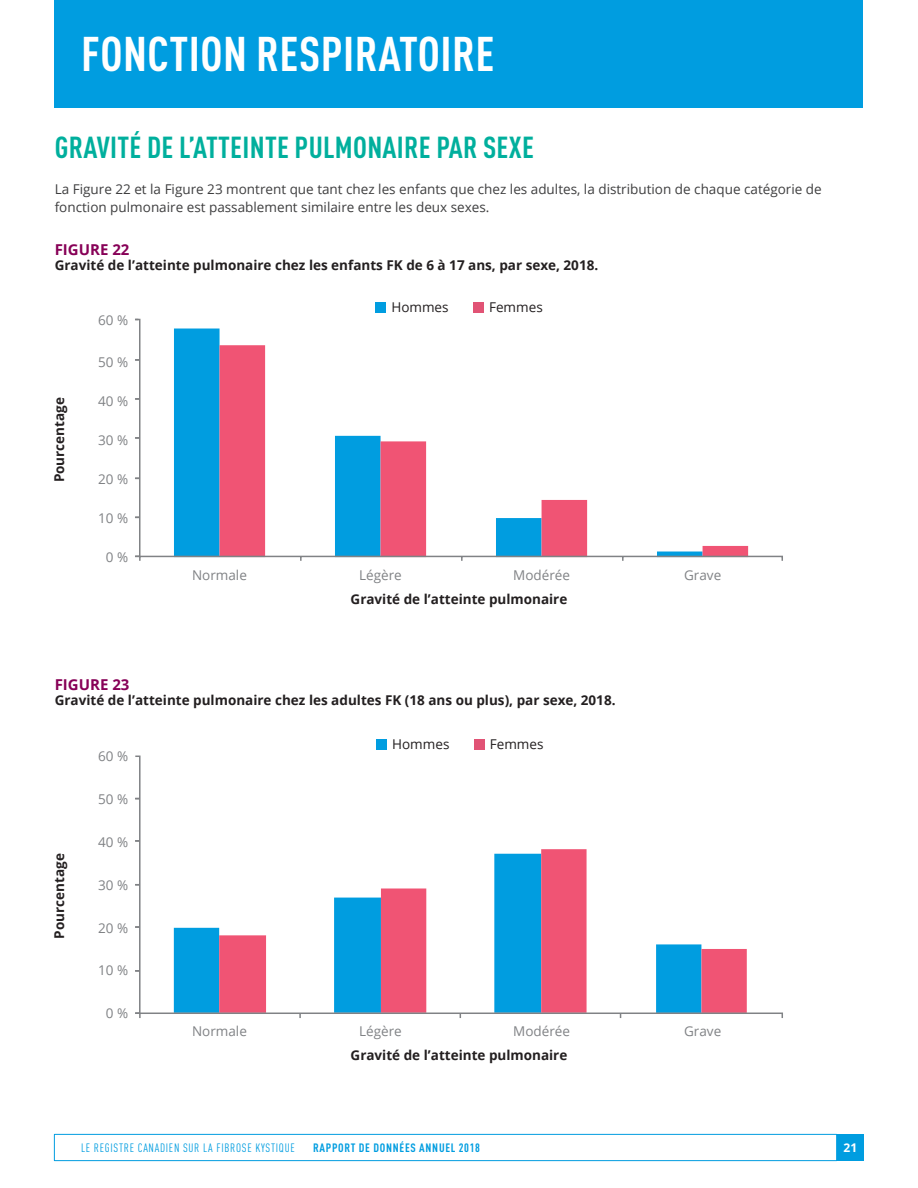
<style>
.page{position:relative;width:918px;height:1188px;background:#fff}
.page>*{position:absolute;margin:0;border:0;box-sizing:border-box;transform-origin:0 0}
.t1{font:700 condensed 48px "DINOT";letter-spacing:.01em;color:#fff}
.t2{font:700 condensed 30px "DINOT";letter-spacing:.01em;color:#00af9d}
.t3{font:700 15px "Open Sans";color:#870157}
.t4{font:700 13.5px "Open Sans";color:#231f20}
.t5{font:13.5px/18px "Open Sans";color:#3e3e3f}
.t6{font:13.5px "Open Sans";color:#808285}
.t7{font:13.5px "Open Sans";color:#231f20}
.t8{font:condensed 12px "DINOT";letter-spacing:.06em;color:#009de0}
.t9{font:700 condensed 12px "DINOT";letter-spacing:.06em;color:#009de0}
.t10{font:700 12px "Open Sans";color:#fff}
</style>
<div class="page">
<div style="left:55px;top:0;width:808px;height:108px;background:#009de0"></div>
<div style="left:837px;top:1134px;width:27px;height:27px;background:#009de0"></div>
<div style="left:54px;top:1134px;width:783px;height:27px;border:1px solid #009de0"></div>
<svg style="left:135px;top:318px;width:648px;height:243px"></svg>
<svg style="left:135px;top:755px;width:648px;height:263px"></svg>
<div style="left:375px;top:302px;width:11px;height:11px;background:#009de0"></div>
<div style="left:473px;top:302px;width:11px;height:11px;background:#e15375"></div>
<div style="left:376px;top:739px;width:11px;height:10px;background:#009de0"></div>
<div style="left:474px;top:739px;width:10px;height:10px;background:#e15375"></div>
<p class="t1" style="left:81px;top:25px;width:415px">FONCTION RESPIRATOIRE</p>
<p class="t2" style="left:55px;top:129px;width:481px">GRAVITÉ DE L’ATTEINTE PULMONAIRE PAR SEXE</p>
<p class="t5" style="left:55px;top:180px;width:769px">La Figure 22 et la Figure 23 montrent que tant chez les enfants que chez les adultes, la distribution de chaque catégorie de fonction pulmonaire est passablement similaire entre les deux sexes.</p>
<p class="t3" style="left:55px;top:239px;width:76px">FIGURE 22</p>
<p class="t4" style="left:55px;top:255px;width:545px">Gravité de l’atteinte pulmonaire chez les enfants FK de 6 à 17 ans, par sexe, 2018.</p>
<p class="t4" style="left:50px;top:482px;width:87px;rotate:-90deg">Pourcentage</p>
<p class="t6" style="left:98px;top:310px;width:32px">60 %</p>
<p class="t6" style="left:98px;top:352px;width:32px">50 %</p>
<p class="t6" style="left:98px;top:391px;width:32px">40 %</p>
<p class="t6" style="left:98px;top:430px;width:32px">30 %</p>
<p class="t6" style="left:98px;top:469px;width:32px">20 %</p>
<p class="t6" style="left:98px;top:508px;width:32px">10 %</p>
<p class="t6" style="left:106px;top:547px;width:24px">0 %</p>
<p class="t6" style="left:192px;top:566px;width:56px">Normale</p>
<p class="t7" style="left:391px;top:298px;width:59px">Hommes</p>
<p class="t7" style="left:489px;top:298px;width:55px">Femmes</p>
<p class="t6" style="left:359px;top:566px;width:44px">Légère</p>
<p class="t6" style="left:513px;top:566px;width:58px">Modérée</p>
<p class="t4" style="left:351px;top:590px;width:218px">Gravité de l’atteinte pulmonaire</p>
<p class="t3" style="left:55px;top:674px;width:76px">FIGURE 23</p>
<p class="t4" style="left:55px;top:691px;width:562px">Gravité de l’atteinte pulmonaire chez les adultes FK (18 ans ou plus), par sexe, 2018.</p>
<p class="t4" style="left:50px;top:939px;width:87px;rotate:-90deg">Pourcentage</p>
<p class="t6" style="left:98px;top:747px;width:32px">60 %</p>
<p class="t6" style="left:98px;top:790px;width:32px">50 %</p>
<p class="t6" style="left:98px;top:833px;width:32px">40 %</p>
<p class="t6" style="left:98px;top:876px;width:32px">30 %</p>
<p class="t6" style="left:98px;top:918px;width:32px">20 %</p>
<p class="t6" style="left:98px;top:961px;width:32px">10 %</p>
<p class="t6" style="left:106px;top:1004px;width:24px">0 %</p>
<p class="t6" style="left:192px;top:1022px;width:56px">Normale</p>
<p class="t7" style="left:392px;top:735px;width:59px">Hommes</p>
<p class="t7" style="left:490px;top:735px;width:55px">Femmes</p>
<p class="t6" style="left:359px;top:1022px;width:44px">Légère</p>
<p class="t6" style="left:513px;top:1022px;width:58px">Modérée</p>
<p class="t4" style="left:351px;top:1046px;width:218px">Gravité de l’atteinte pulmonaire</p>
<p class="t6" style="left:684px;top:566px;width:39px">Grave</p>
<p class="t6" style="left:684px;top:1022px;width:39px">Grave</p>
<p class="t8" style="left:81px;top:1141px;width:215px">LE REGISTRE CANADIEN SUR LA FIBROSE KYSTIQUE</p>
<p class="t9" style="left:313px;top:1141px;width:168px">RAPPORT DE DONNÉES ANNUEL 2018</p>
<p class="t10" style="left:844px;top:1139px;width:15px">21</p>
</div>
